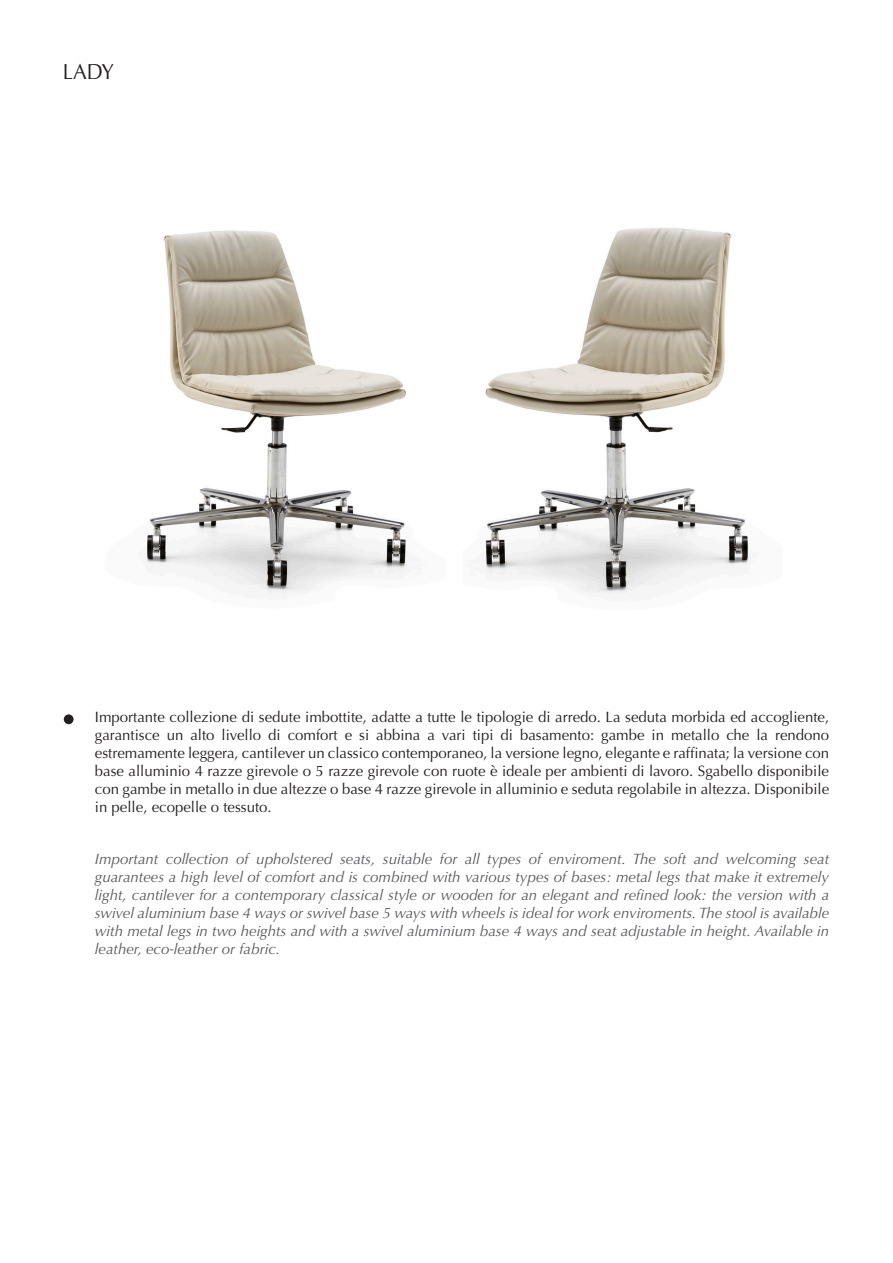
<style>
.page{position:relative;width:893px;height:1263px;background:#fff}
.page>*{position:absolute;margin:0;border:0;box-sizing:border-box;transform-origin:0 0}
.t1{font:21.75px "Optima";color:#231f20;scale:.95 1}
.t2{font:15px/18px "Optima";color:#231f20;text-align:justify}
.t3{font:italic 15px/18px "Optima";color:#57585a;text-align:justify}
</style>
<div class="page">
<img style="left:144px;top:230px;width:264px;height:364px">
<img style="left:484px;top:227px;width:266px;height:368px">
<div style="left:64px;top:714px;width:10px;height:10px;background:#231f20;border-radius:50%"></div>
<p class="t1" style="left:63px;top:59px;width:55px">LADY</p>
<p class="t2" style="left:95px;top:708px;width:736px">Importante collezione di sedute imbottite, adatte a tutte le tipologie di arredo. La seduta morbida ed accogliente, garantisce un alto livello di comfort e si abbina a vari tipi di basamento: gambe in metallo che la rendono estremamente leggera, cantilever un classico contemporaneo, la versione legno, elegante e raffinata; la versione con base alluminio 4 razze girevole o 5 razze girevole con ruote è ideale per ambienti di lavoro. Sgabello disponibile con gambe in metallo in due altezze o base 4 razze girevole in alluminio e seduta regolabile in altezza. Disponibile in pelle, ecopelle o tessuto.</p>
<p class="t3" style="left:95px;top:850px;width:736px">Important collection of upholstered seats, suitable for all types of enviroment. The soft and welcoming seat guarantees a high level of comfort and is combined with various types of bases: metal legs that make it extremely light, cantilever for a contemporary classical style or wooden for an elegant and refined look: the version with a swivel aluminium base 4 ways or swivel base 5 ways with wheels is ideal for work enviroments. The stool is available with metal legs in two heights and with a swivel aluminium base 4 ways and seat adjustable in height. Available in leather, eco-leather or fabric.</p>
</div>
